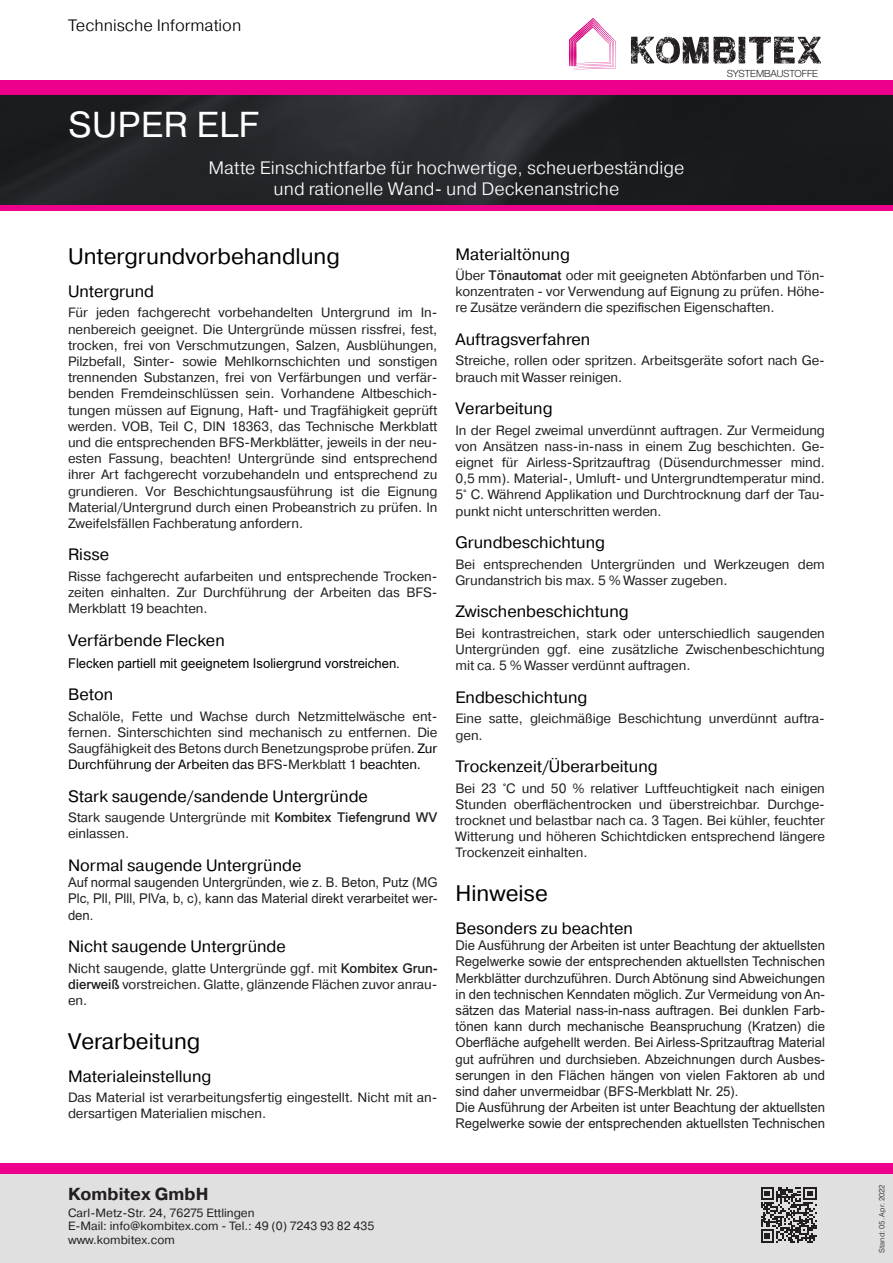
<style>
.page{position:relative;width:893px;height:1263px;background:#fff}
.page>*{position:absolute;margin:0;border:0;box-sizing:border-box;transform-origin:0 0}
.t1{font:36px "Pragmatica";letter-spacing:.01em;color:#fff}
.Oberpunkt{font:22.5px "Pragmatica";color:#000}
.t2{font:300 18px/21.6px "Pragmatica";color:#fff;text-align:center}
.t3{font:700 17.4px "Pragmatica";color:#231f20}
.Unterpunkt{font:16.5px "Pragmatica";color:#000}
.t4{font:300 16.5px "Pragmatica";color:#000}
.Textblock{font:13.5px/16.2px "Pragmatica";letter-spacing:-.005em;color:#231f20;text-align:justify}
.t5{font:13.5px/16.2px "Arial MT Std";color:#231f20;text-align:justify}
.t6{font:13.5px "Arial MT Std";color:#000}
.t7{font:12px/13.6px "Pragmatica";color:#231f20}
.t8{font:10.5px "Nimbus Sans Novus DOT";color:#231f20}
.t9{font:300 7.5px "Pragmatica";color:#231f20}
.s1{color:#000}
.s2{font-family:"Arial MT Std";font-weight:500}
</style>
<div class="page">
<div style="left:0;top:204px;width:893px;height:6px;background:#ed008c"></div>
<div style="left:0;top:80px;width:893px;height:15px;background:#ed008c"></div>
<svg style="left:569px;top:18px;width:47px;height:52px"></svg>
<svg style="left:631px;top:37px;width:190px;height:27px"></svg>
<div style="left:0;top:1174px;width:893px;height:89px;background:#e0e0e0"></div>
<svg style="left:761px;top:1187px;width:56px;height:56px"></svg>
<div style="left:0;top:1163px;width:893px;height:11px;background:#ed008c"></div>
<img style="left:0;top:96px;width:893px;height:108px">
<p class="t4" style="left:68px;top:15px;width:175px">Technische Information</p>
<h1 class="t1" style="left:68px;top:103px;width:192px">SUPER ELF</h1>
<h3 class="t2" style="left:208px;top:156px;width:478px">Matte Einschichtfarbe für hochwertige, scheuerbeständige und rationelle Wand- und Deckenanstriche</h3>
<p class="t8" style="left:727px;top:68px;width:92px">SYSTEMBAUSTOFFE</p>
<p class="Oberpunkt" style="left:68px;top:243px;width:273px">Untergrundvorbehandlung</p>
<p class="Unterpunkt" style="left:68px;top:281px;width:88px">Untergrund</p>
<p class="Textblock" style="left:68px;top:305px;width:371px">Für jeden fachgerecht vorbehandelten Untergrund im In&shy;nenbereich geeignet. Die Untergründe müssen rissfrei, fest, trocken, frei von Verschmutzungen, Salzen, Ausblühungen, Pilzbefall, Sinter- sowie Mehlkornschichten und sonstigen trennenden Substanzen, frei von Verfärbungen und verfär&shy;benden Fremdeinschlüssen sein. Vorhandene Altbeschich&shy;tungen müssen auf Eignung, Haft- und Tragfähigkeit geprüft werden. VOB, Teil C, DIN 18363, das Technische Merkblatt und die entsprechenden BFS-Merkblätter, jeweils in der neu&shy;esten Fassung, beachten! Untergründe sind entsprechend ihrer Art fachgerecht vorzubehandeln und entsprechend zu grundieren. Vor Beschichtungsausführung ist die Eignung Material/Untergrund durch einen Probeanstrich zu prüfen. In Zweifelsfällen Fachberatung anfordern.</p>
<p class="Unterpunkt" style="left:68px;top:545px;width:43px">Risse</p>
<p class="Textblock" style="left:68px;top:568px;width:371px">Risse fachgerecht aufarbeiten und entsprechende Trocken&shy;zeiten einhalten. Zur Durchführung der Arbeiten das BFS-Merkblatt 19 beachten.</p>
<p class="Unterpunkt" style="left:68px;top:630px;width:158px">Verfärbende Flecken</p>
<p class="t6" style="left:68px;top:655px;width:333px">Flecken partiell mit geeignetem Isoliergrund vorstreichen.</p>
<p class="Unterpunkt" style="left:68px;top:684px;width:47px">Beton</p>
<p class="Textblock" style="left:68px;top:708px;width:371px">Schalöle, Fette und Wachse durch Netzmittelwäsche ent&shy;fernen. Sinterschichten sind mechanisch zu entfernen. Die Saugfähigkeit des Betons durch Benetzungsprobe prüfen. <span class="s1">Zur Durchführung der Arbeiten das</span> BFS-Merkblatt 1 <span class="s1">beachten.</span></p>
<p class="Unterpunkt" style="left:68px;top:786px;width:301px">Stark saugende/sandende Untergründe</p>
<p class="Textblock" style="left:68px;top:810px;width:371px">Stark saugende Untergründe mit <span class="s2">Kombitex Tiefengrund WV </span>einlassen.</p>
<p class="Unterpunkt" style="left:68px;top:855px;width:235px">Normal saugende Untergründe</p>
<p class="t5" style="left:68px;top:874px;width:371px">Auf normal saugenden Untergründen, wie z. B. Beton, Putz (MG Plc, Pll, Plll, PlVa, b, c), kann das Material direkt verarbeitet wer&shy;den.</p>
<p class="Unterpunkt" style="left:68px;top:936px;width:219px">Nicht saugende Untergründe</p>
<p class="Textblock" style="left:68px;top:960px;width:371px">Nicht saugende, glatte Untergründe ggf. mit <span class="s2">Kombitex Grun&shy;dierweiß</span> vorstreichen. Glatte, glänzende Flächen zuvor anrau&shy;en.</p>
<p class="Oberpunkt" style="left:68px;top:1027px;width:134px">Verarbeitung</p>
<p class="Unterpunkt" style="left:68px;top:1066px;width:145px">Materialeinstellung</p>
<p class="Textblock" style="left:68px;top:1089px;width:371px">Das Material ist verarbeitungsfertig eingestellt. Nicht mit an&shy;dersartigen Materialien mischen.</p>
<p class="Unterpunkt" style="left:455px;top:244px;width:116px">Materialtönung</p>
<p class="Textblock" style="left:455px;top:268px;width:371px">Über <span class="s2">Tönautomat</span> oder mit geeigneten Abtönfarben und Tön&shy;konzentraten - vor Verwendung auf Eignung zu prüfen. Höhe&shy;re Zusätze verändern die spezifischen Eigenschaften.</p>
<p class="Unterpunkt" style="left:455px;top:329px;width:136px">Auftragsverfahren</p>
<p class="Textblock" style="left:455px;top:353px;width:371px">Streiche, rollen oder spritzen. Arbeitsgeräte sofort nach Ge&shy;brauch mit Wasser reinigen.</p>
<p class="Unterpunkt" style="left:455px;top:398px;width:99px">Verarbeitung</p>
<p class="Textblock" style="left:455px;top:422px;width:371px">In der Regel zweimal unverdünnt auftragen. Zur Vermeidung von Ansätzen nass-in-nass in einem Zug beschichten. Ge&shy;eignet für Airless-Spritzauftrag (Düsendurchmesser mind.<br>0,5 mm). Material-, Umluft- und Untergrundtemperatur mind.<br>5° C. Während Applikation und Durchtrocknung darf der Tau&shy;punkt nicht unterschritten werden.</p>
<p class="Unterpunkt" style="left:455px;top:532px;width:151px">Grundbeschichtung</p>
<p class="Textblock" style="left:455px;top:556px;width:371px">Bei entsprechenden Untergründen und Werkzeugen dem<br>Grundanstrich bis max. 5 % Wasser zugeben.</p>
<p class="Unterpunkt" style="left:455px;top:602px;width:175px">Zwischenbeschichtung</p>
<p class="Textblock" style="left:455px;top:625px;width:371px">Bei kontrastreichen, stark oder unterschiedlich saugenden Untergründen ggf. eine zusätzliche Zwischenbeschichtung mit ca. 5 % Wasser verdünnt auftragen.</p>
<p class="Unterpunkt" style="left:455px;top:687px;width:133px">Endbeschichtung</p>
<p class="Textblock" style="left:455px;top:711px;width:371px">Eine satte, gleichmäßige Beschichtung unverdünnt auftra&shy;gen.</p>
<p class="Unterpunkt" style="left:455px;top:756px;width:204px">Trockenzeit/Überarbeitung</p>
<p class="Textblock" style="left:455px;top:780px;width:371px">Bei 23 °C und 50 % relativer Luftfeuchtigkeit nach einigen Stunden oberflächentrocken und überstreichbar. Durchge&shy;trocknet und belastbar nach ca. 3 Tagen. Bei kühler, feuchter Witterung und höheren Schichtdicken entsprechend längere Trockenzeit einhalten.</p>
<p class="Oberpunkt" style="left:455px;top:880px;width:94px">Hinweise</p>
<p class="Unterpunkt" style="left:455px;top:918px;width:179px">Besonders zu beachten</p>
<p class="t5" style="left:455px;top:937px;width:371px">Die Ausführung der Arbeiten ist unter Beachtung der aktuellsten Regelwerke sowie der entsprechenden aktuellsten Technischen Merkblätter durchzuführen. Durch Abtönung sind Abweichungen in den technischen Kenndaten möglich. Zur Vermeidung von An&shy;sätzen das Material nass-in-nass auftragen. Bei dunklen Farb&shy;tönen kann durch mechanische Beanspruchung (Kratzen) die Oberfläche aufgehellt werden. Bei Airless-Spritzauftrag Material gut aufrühren und durchsieben. Abzeichnungen durch Ausbes&shy;serungen in den Flächen hängen von vielen Faktoren ab und sind daher unvermeidbar (BFS-Merkblatt Nr. 25).</p>
<p class="t5" style="left:455px;top:1099px;width:371px">Die Ausführung der Arbeiten ist unter Beachtung der aktuellsten<br>Regelwerke sowie der entsprechenden aktuellsten Technischen</p>
<p class="t3" style="left:68px;top:1183px;width:142px">Kombitex GmbH</p>
<p class="t7" style="left:68px;top:1206px;width:308px">Carl-Metz-Str. 24, 76275 Ettlingen<br>E-Mail: info@kombitex.com - Tel.: 49 (0) 7243 93 82 435 www.kombitex.com</p>
<p class="t9" style="left:877px;top:1253px;width:70px;rotate:-90deg">Stand: 05. Apr. 2022</p>
</div>
